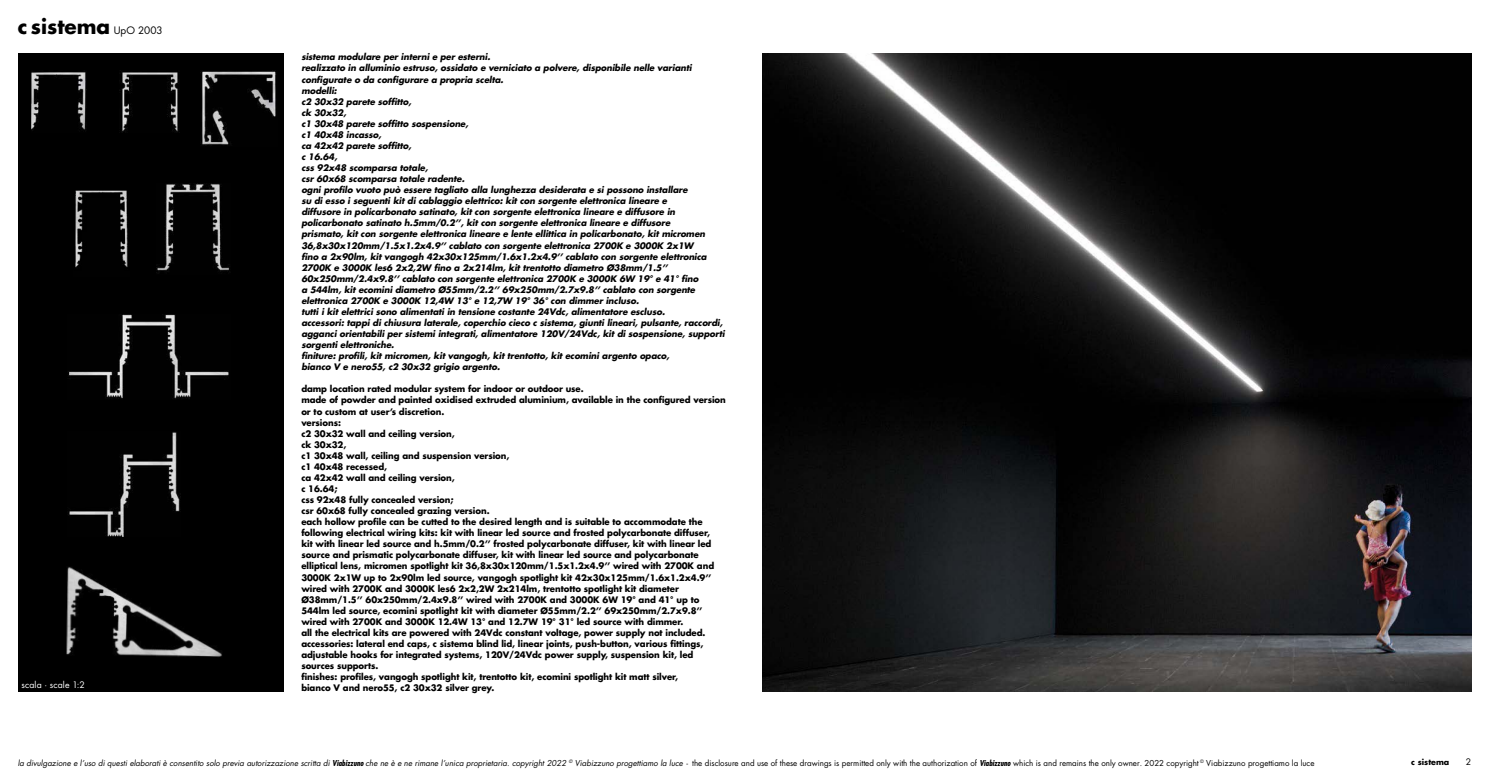
<style>
.page{position:relative;width:1489px;height:780px;background:#fff}
.page>*{position:absolute;margin:0;border:0;box-sizing:border-box;transform-origin:0 0}
.t1{font:700 20px "Futura Std";color:#000}
.t2{font:italic 700 8.75px/11px "Futura Std";letter-spacing:-.01em;color:#000}
.t3{font:700 8.75px/11px "Futura Std";letter-spacing:-.01em;color:#000}
.t4{font:8.75px "Futura Std";letter-spacing:.015em;color:#fff}
.t5{font:8.75px "Futura Std";color:#000}
.t6{font:italic 7.88px "Futura Std";color:#000}
.t7{font:700 7.88px "Futura Std";color:#000}
.s1{font-weight:400;font-size:10px}
.s2{font-weight:700;font-stretch:condensed}
.s3{font-style:normal}
</style>
<div class="page">
<img style="left:762px;top:53px;width:708px;height:638px">
<div style="left:18px;top:53px;width:265px;height:638px;background:#000"></div>
<img style="left:31px;top:72px;width:55px;height:59px">
<img style="left:75px;top:190px;width:53px;height:78px">
<img style="left:157px;top:184px;width:73px;height:88px">
<img style="left:68px;top:314px;width:161px;height:85px">
<img style="left:69px;top:432px;width:112px;height:105px">
<img style="left:122px;top:72px;width:57px;height:60px">
<img style="left:200px;top:71px;width:76px;height:75px">
<img style="left:67px;top:567px;width:155px;height:90px">
<h1 class="t1" style="left:18px;top:13px;width:146px">c sistema <span class="s1">UpO 2003</span></h1>
<p class="t4" style="left:21px;top:679px;width:65px">scala · scale 1:2</p>
<p class="t2" style="left:301px;top:52px;width:425px">sistema modulare per interni e per esterni.<br>realizzato in alluminio estruso, ossidato e verniciato a polvere, disponibile nelle varianti configurate o da configurare a propria scelta.<br>modelli:<br>c2 30x32 parete soffitto,<br>ck 30x32,<br>c1 30x48 parete soffitto sospensione,<br>c1 40x48 incasso,<br>ca 42x42 parete soffitto,<br>c 16.64,<br>css 92x48 scomparsa totale,<br>csr 60x68 scomparsa totale radente.<br>ogni profilo vuoto può essere tagliato alla lunghezza desiderata e si possono installare<br>su di esso i seguenti kit di cablaggio elettrico: kit con sorgente elettronica lineare e<br>diffusore in policarbonato satinato, kit con sorgente elettronica lineare e diffusore in policarbonato satinato h.5mm/0.2’’, kit con sorgente elettronica lineare e diffusore<br>prismato, kit con sorgente elettronica lineare e lente ellittica in policarbonato, kit micromen 36,8x30x120mm/1.5x1.2x4.9’’ cablato con sorgente elettronica 2700K e 3000K 2x1W<br>fino a 2x90lm, kit vangogh 42x30x125mm/1.6x1.2x4.9’’ cablato con sorgente elettronica 2700K e 3000K les6 2x2,2W fino a 2x214lm, kit trentotto diametro Ø38mm/1.5’’ 60x250mm/2.4x9.8’’ cablato con sorgente elettronica 2700K e 3000K 6W 19° e 41° fino<br>a 544lm, kit ecomini diametro Ø55mm/2.2’’ 69x250mm/2.7x9.8’’ cablato con sorgente elettronica 2700K e 3000K 12,4W 13° e 12,7W 19° 36° con dimmer incluso.<br>tutti i kit elettrici sono alimentati in tensione costante 24Vdc, alimentatore escluso.<br>accessori: tappi di chiusura laterale, coperchio cieco c sistema, giunti lineari, pulsante, raccordi, agganci orientabili per sistemi integrati, alimentatore 120V/24Vdc, kit di sospensione, supporti sorgenti elettroniche.<br>finiture: profili, kit micromen, kit vangogh, kit trentotto, kit ecomini argento opaco,<br>bianco V e nero55, c2 30x32 grigio argento.</p>
<p class="t3" style="left:301px;top:383px;width:426px">damp location rated modular system for indoor or outdoor use.<br>made of powder and painted oxidised extruded aluminium, available in the configured version or to custom at user’s discretion.<br>versions:<br>c2 30x32 wall and ceiling version,<br>ck 30x32,<br>c1 30x48 wall, ceiling and suspension version,<br>c1 40x48 recessed,<br>ca 42x42 wall and ceiling version,<br>c 16.64;<br>css 92x48 fully concealed version;<br>csr 60x68 fully concealed grazing version.<br>each hollow profile can be cutted to the desired length and is suitable to accommodate the following electrical wiring kits: kit with linear led source and frosted polycarbonate diffuser,<br>kit with linear led source and h.5mm/0.2’’ frosted polycarbonate diffuser, kit with linear led source and prismatic polycarbonate diffuser, kit with linear led source and polycarbonate elliptical lens, micromen spotlight kit 36,8x30x120mm/1.5x1.2x4.9’’ wired with 2700K and 3000K 2x1W up to 2x90lm led source, vangogh spotlight kit 42x30x125mm/1.6x1.2x4.9’’ wired with 2700K and 3000K les6 2x2,2W 2x214lm, trentotto spotlight kit diameter Ø38mm/1.5’’ 60x250mm/2.4x9.8’’ wired with 2700K and 3000K 6W 19° and 41° up to 544lm led source, ecomini spotlight kit with diameter Ø55mm/2.2’’ 69x250mm/2.7x9.8’’ wired with 2700K and 3000K 12.4W 13° and 12.7W 19° 31° led source with dimmer.<br>all the electrical kits are powered with 24Vdc constant voltage, power supply not included. accessories: lateral end caps, c sistema blind lid, linear joints, push-button, various fittings, adjustable hooks for integrated systems, 120V/24Vdc power supply, suspension kit, led sources supports.<br>finishes: profiles, vangogh spotlight kit, trentotto kit, ecomini spotlight kit matt silver,<br>bianco V and nero55, c2 30x32 silver grey.</p>
<p class="t6" style="left:18px;top:758px;width:1298px">la divulgazione e l’uso di questi elaborati è consentito solo previa autorizzazione scritta di <span class="s2">Viabizzuno</span> che ne è e ne rimane l’unica proprietaria. copyright 2022 <sup>©</sup> Viabizzuno progettiamo la luce <span class="s3">- the disclosure and use of these drawings is permitted only with the authorization of</span> <span class="s2">Viabizzuno</span> <span class="s3">which is and remains the only owner. 2022 copyright</span> <sup>©</sup> <span class="s3">Viabizzuno progettiamo la luce</span></p>
<p class="t7" style="left:1410px;top:756px;width:40px">c sistema</p>
<p class="t5" style="left:1465px;top:756px;width:7px">2</p>
</div>
